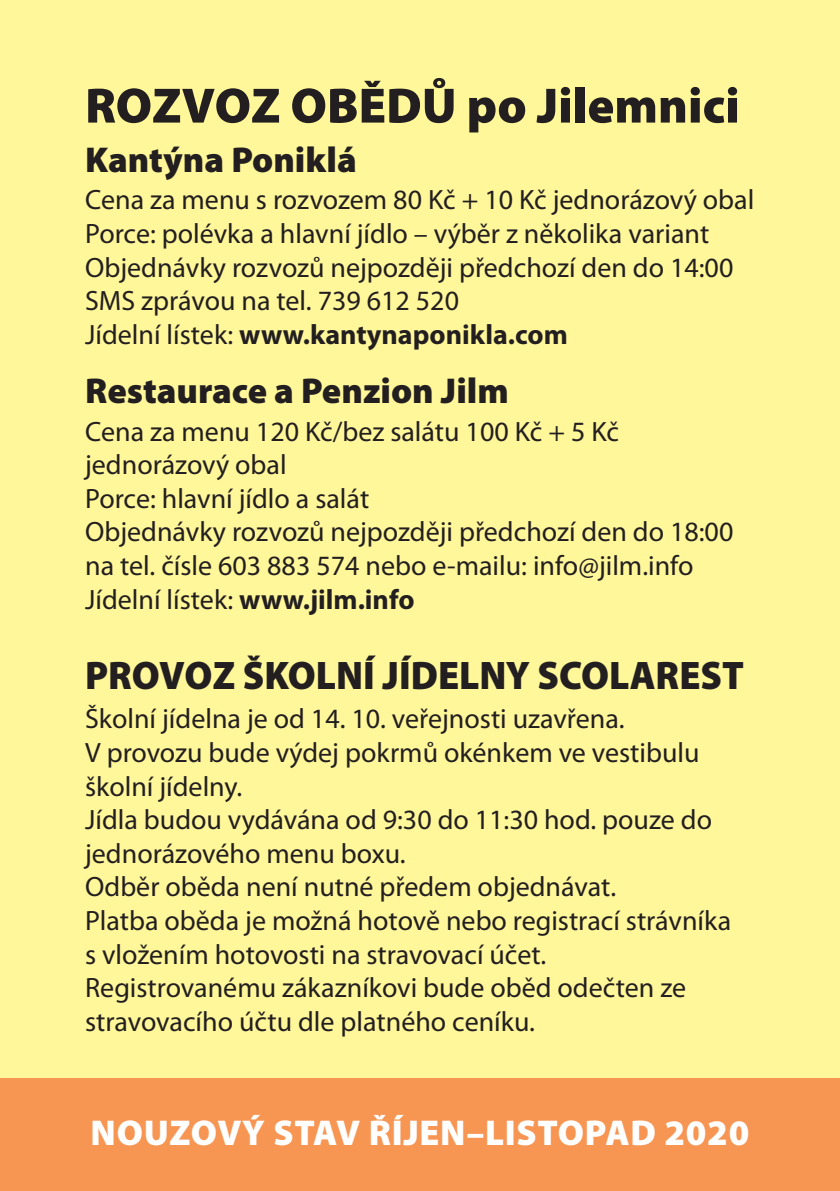
<style>
.page{position:relative;width:840px;height:1191px;background:#fff}
.page>*{position:absolute;margin:0;border:0;box-sizing:border-box;transform-origin:0 0}
.t1{font:900 50px "Myriad Pro";color:#231f20}
.t2{font:900 40px "Myriad Pro";color:#231f20;scale:.96 1}
.t3{font:900 36px "Myriad Pro";color:#231f20}
.t4{font:900 36px "Myriad Pro";letter-spacing:.02em;color:#fff}
.t5{font:28px/33.6px "Myriad Pro";color:#231f20}
.s1{font-weight:700}
</style>
<div class="page">
<div style="left:0;top:0;width:839px;height:1078px;background:#fff79a"></div>
<div style="left:0;top:1078px;width:839px;height:113px;background:#f79552"></div>
<h1 class="t1" style="left:85px;top:87px;width:655px">ROZVOZ OBĚDŮ po Jilemnici</h1>
<p class="t3" style="left:85px;top:146px;width:273px">Kantýna Poniklá</p>
<p class="t5" style="left:85px;top:185px;width:670px">Cena za menu s rozvozem 80 Kč + 10 Kč jednorázový obal Porce: polévka a hlavní jídlo – výběr z několika variant Objednávky rozvozů nejpozději předchozí den do 14:00<br>SMS zprávou na tel. 739 612 520<br>Jídelní lístek: <span class="s1">www.kantynaponikla.com</span></p>
<p class="t3" style="left:85px;top:378px;width:425px">Restaurace a Penzion Jilm</p>
<p class="t5" style="left:85px;top:416px;width:649px">Cena za menu 120 Kč/bez salátu 100 Kč + 5 Kč jednorázový obal<br>Porce: hlavní jídlo a salát<br>Objednávky rozvozů nejpozději předchozí den do 18:00 na tel. čísle 603 883 574 nebo e-mailu: info@jilm.info Jídelní lístek: <span class="s1">www.jilm.info</span></p>
<h2 class="t2" style="left:85px;top:661px;width:687px">PROVOZ ŠKOLNÍ JÍDELNY SCOLAREST</h2>
<p class="t5" style="left:85px;top:704px;width:647px">Školní jídelna je od 14. 10. veřejnosti uzavřena.<br>V provozu bude výdej pokrmů okénkem ve vestibulu školní jídelny.<br>Jídla budou vydávána od 9:30 do 11:30 hod. pouze do jednorázového menu boxu.<br>Odběr oběda není nutné předem objednávat.<br>Platba oběda je možná hotově nebo registrací strávníka s vložením hotovosti na stravovací účet.<br>Registrovanému zákazníkovi bude oběd odečten ze stravovacího účtu dle platného ceníku.</p>
<p class="t4" style="left:91px;top:1119px;width:659px">NOUZOVÝ STAV ŘÍJEN–LISTOPAD 2020</p>
</div>
